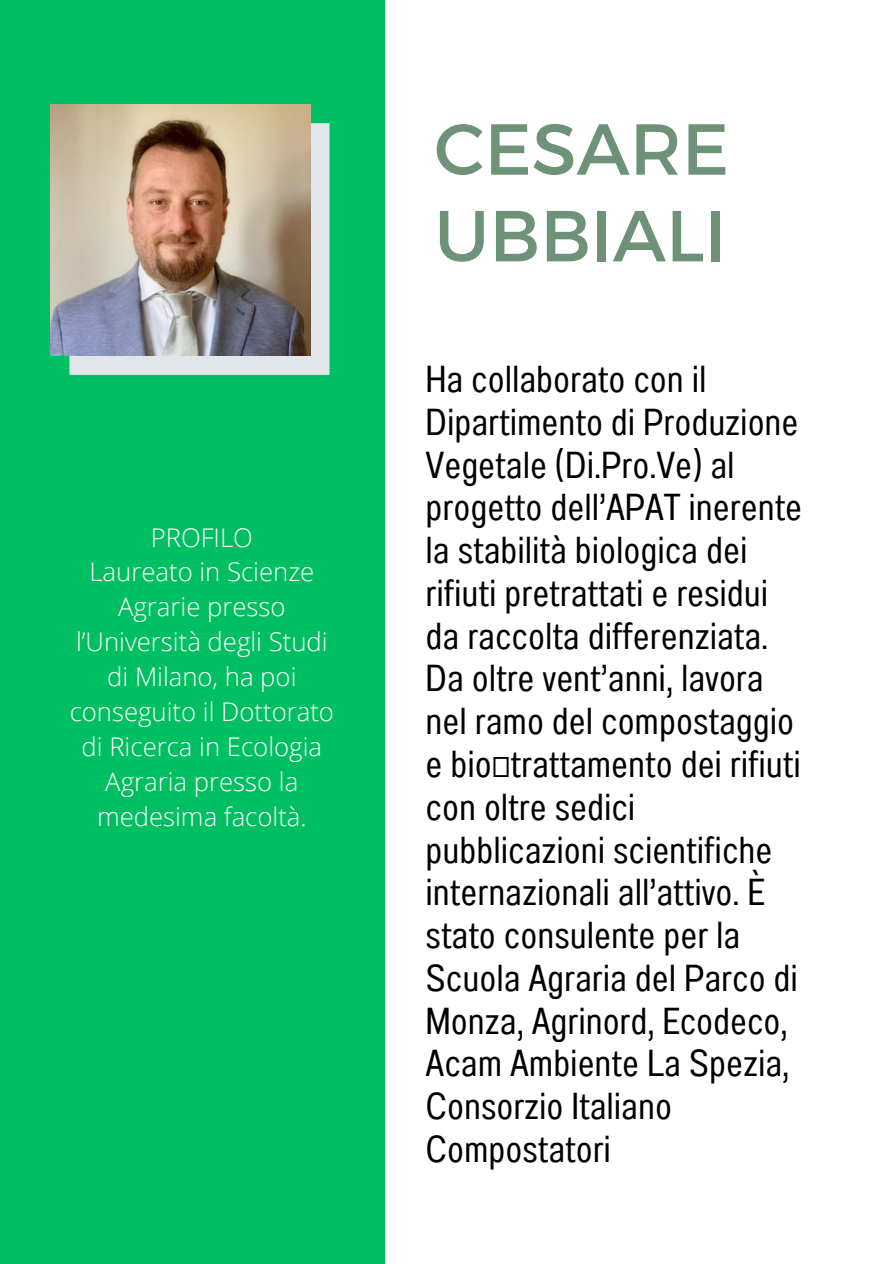
<style>
.page{position:relative;width:894px;height:1264px;background:#fff}
.page>*{position:absolute;margin:0;border:0;box-sizing:border-box;transform-origin:0 0}
.t1{font:72px/86.7px "Montserrat";color:#6e9277}
.t2{font:37.5px/42.8px "Anantason Wd 62";color:#000}
.t3{font:300 25.65px "Open Sans";color:#fff}
</style>
<div class="page">
<div style="left:0;top:0;width:384px;height:1263px;background:#00bf63"></div>
<div style="left:69px;top:123px;width:260px;height:252px;background:#e0e6e9"></div>
<img style="left:50px;top:104px;width:260px;height:252px">
<p class="t3" style="left:151px;top:519px;width:104px">PROFILO</p>
<p class="t3" style="left:89px;top:554px;width:226px">Laureato in Scienze</p>
<p class="t3" style="left:118px;top:589px;width:169px">Agrarie presso</p>
<p class="t3" style="left:76px;top:624px;width:253px">l’Università degli Studi</p>
<p class="t3" style="left:107px;top:658px;width:191px">di Milano, ha poi</p>
<p class="t3" style="left:70px;top:693px;width:266px">conseguito il Dottorato</p>
<p class="t3" style="left:82px;top:728px;width:242px">di Ricerca in Ecologia</p>
<h1 class="t3" style="left:105px;top:763px;width:194px">Agraria presso la</h1>
<h2 class="t3" style="left:97px;top:798px;width:211px">medesima facoltà.</h2>
<p class="t1" style="left:434px;top:102px;width:296px">CESARE<br>UBBIALI</p>
<p class="t2" style="left:425px;top:358px;width:378px">Ha collaborato con il<br>Dipartimento di Produzione<br>Vegetale (Di.Pro.Ve) al progetto dell’APAT inerente la stabilità biologica dei rifiuti pretrattati e residui da raccolta differenziata.<br>Da oltre vent’anni, lavora nel ramo del compostaggio e bio trattamento dei rifiuti con oltre sedici pubblicazioni scientifiche internazionali all’attivo. È stato consulente per la<br>Scuola Agraria del Parco di<br>Monza, Agrinord, Ecodeco,<br>Acam Ambiente La Spezia,<br>Consorzio Italiano<br>Compostatori</p>
</div>
